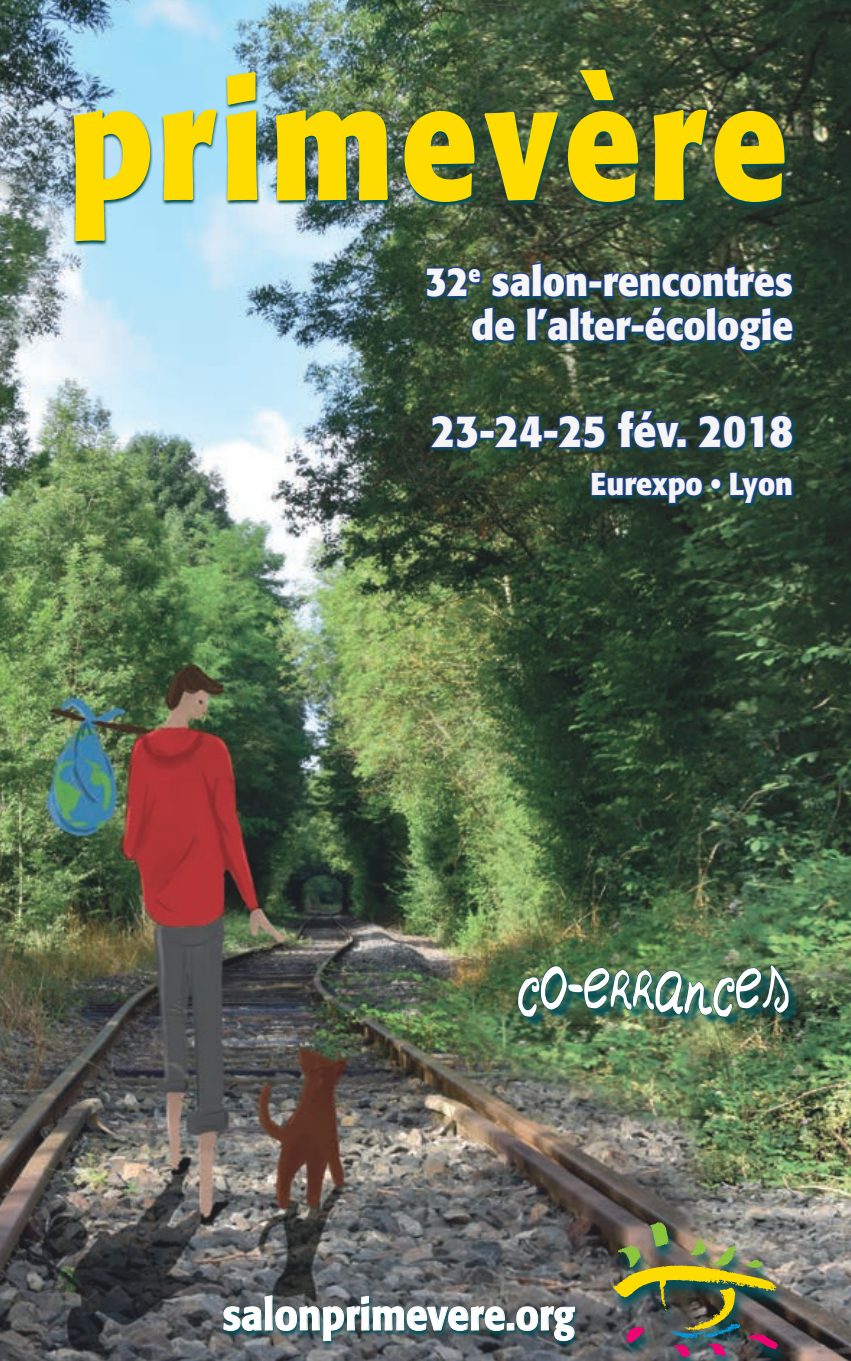
<style>
.page{position:relative;width:851px;height:1361px;background:#fff}
.page>*{position:absolute;margin:0;border:0;box-sizing:border-box;transform-origin:0 0}
.t1{font:700 162.9px "Formata";letter-spacing:.05em;color:#ffdc01;scale:.83 1}
.t2{font:106.8px "Nowherebound";color:#fff;scale:.67 1}
.t3{font:700 44.7px "Formata";color:#fff;scale:.91 1}
.t4{font:500 42.9px "Formata";color:#fff;scale:.91 1}
.t5{font:700 40.5px/44.1px "Formata";color:#fff;text-align:right;scale:.91 1}
.t6{font:700 31.2px "Formata";color:#fff;scale:.91 1}
</style>
<div class="page">
<img style="left:0;top:0;width:850px;height:1361px">
<svg style="left:424px;top:262px;width:372px;height:245px;background:#344731"></svg>
<svg style="left:424px;top:261px;width:370px;height:92px;background:#284952"></svg>
<svg style="left:429px;top:407px;width:178px;height:43px;background:#234753"></svg>
<svg style="left:615px;top:407px;width:73px;height:44px;background:#1f4556"></svg>
<svg style="left:696px;top:413px;width:98px;height:38px;background:#1b455b"></svg>
<svg style="left:589px;top:470px;width:115px;height:35px;background:#1d3f56"></svg>
<div style="left:710px;top:477px;width:11px;height:13px;border:3px solid #253f8e;border-radius:50%"></div>
<svg style="left:727px;top:469px;width:68px;height:67px;background:#274545"></svg>
<img style="left:72px;top:69px;width:715px;height:177px">
<svg style="left:221px;top:1294px;width:358px;height:54px;background:#5f6368"></svg>
<svg style="left:222px;top:1294px;width:354px;height:48px;background:#566d72"></svg>
<img style="left:519px;top:968px;width:280px;height:60px">
<svg style="left:516px;top:963px;width:274px;height:55px;background:#3c6a53"></svg>
<svg style="left:607px;top:1222px;width:182px;height:139px;background:#626261"></svg>
<img style="left:612px;top:1222px;width:166px;height:135px">
<h1 class="t1" style="left:68px;top:40px;width:867px">primevère</h1>
<p class="t5" style="left:425px;top:259px;width:405px">32<sup>e</sup> salon-rencontres de l’alter-écologie</p>
<p class="t3" style="left:431px;top:403px;width:398px">23-24-25 fév. 2018</p>
<p class="t6" style="left:590px;top:464px;width:224px">Eurexpo • Lyon</p>
<h2 class="t2" style="left:517px;top:930px;width:407px">co-errances</h2>
<p class="t4" style="left:222px;top:1288px;width:388px">salonprimevere.org</p>
</div>
